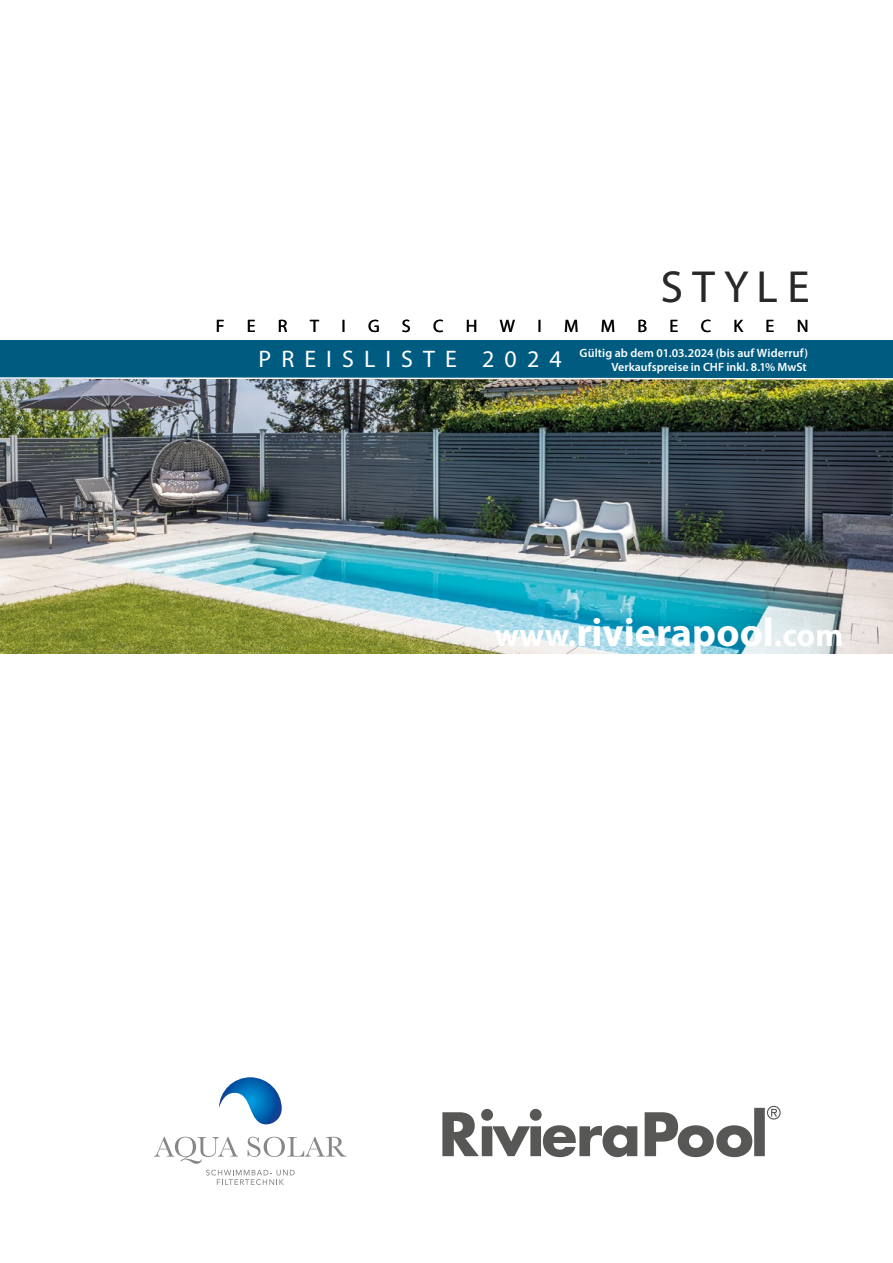
<style>
.page{position:relative;width:893px;height:1263px;background:#fff}
.page>*{position:absolute;margin:0;border:0;box-sizing:border-box;transform-origin:0 0}
.t1{font:45px "Myriad Pro";letter-spacing:.215em;color:#000}
.t2{font:700 40.2px "Myriad Pro";color:#fff}
.t3{font:18px "Myriad Pro";letter-spacing:1.24em;color:#000}
.t4{font:600 12px/14.1px "Myriad Pro";letter-spacing:.005em;color:#fff;text-align:right}
.s1{font-weight:400;font-size:24px}
.s2{font-size:32.4px}
</style>
<div class="page">
<img style="left:0;top:380px;width:893px;height:273px">
<div style="left:0;top:340px;width:893px;height:38px;background:#005b81"></div>
<svg style="left:0;top:377px;width:893px;height:3px"></svg>
<svg style="left:442px;top:1106px;width:339px;height:51px"></svg>
<svg style="left:154px;top:1137px;width:84px;height:27px"></svg>
<svg style="left:248px;top:1137px;width:98px;height:20px"></svg>
<svg style="left:206px;top:1170px;width:89px;height:15px"></svg>
<svg style="left:219px;top:1077px;width:63px;height:47px"></svg>
<h1 class="t1" style="left:660px;top:260px;width:151px">STYLE</h1>
<h3 class="t3" style="left:216px;top:315px;width:594px">FERTIGSCHWIMMBECKEN</h3>
<p class="t4" style="left:259px;top:346px;width:551px"><span class="s1">P R E I S L I S T E 2 0 2 4</span> Gültig ab dem 01.03.2024 (bis auf Widerruf)<br>Verkaufspreise in CHF inkl. 8.1% MwSt</p>
<h2 class="t2" style="left:494px;top:607px;width:350px"><span class="s2">www.</span>rivierapool<span class="s2">.com</span></h2>
</div>
